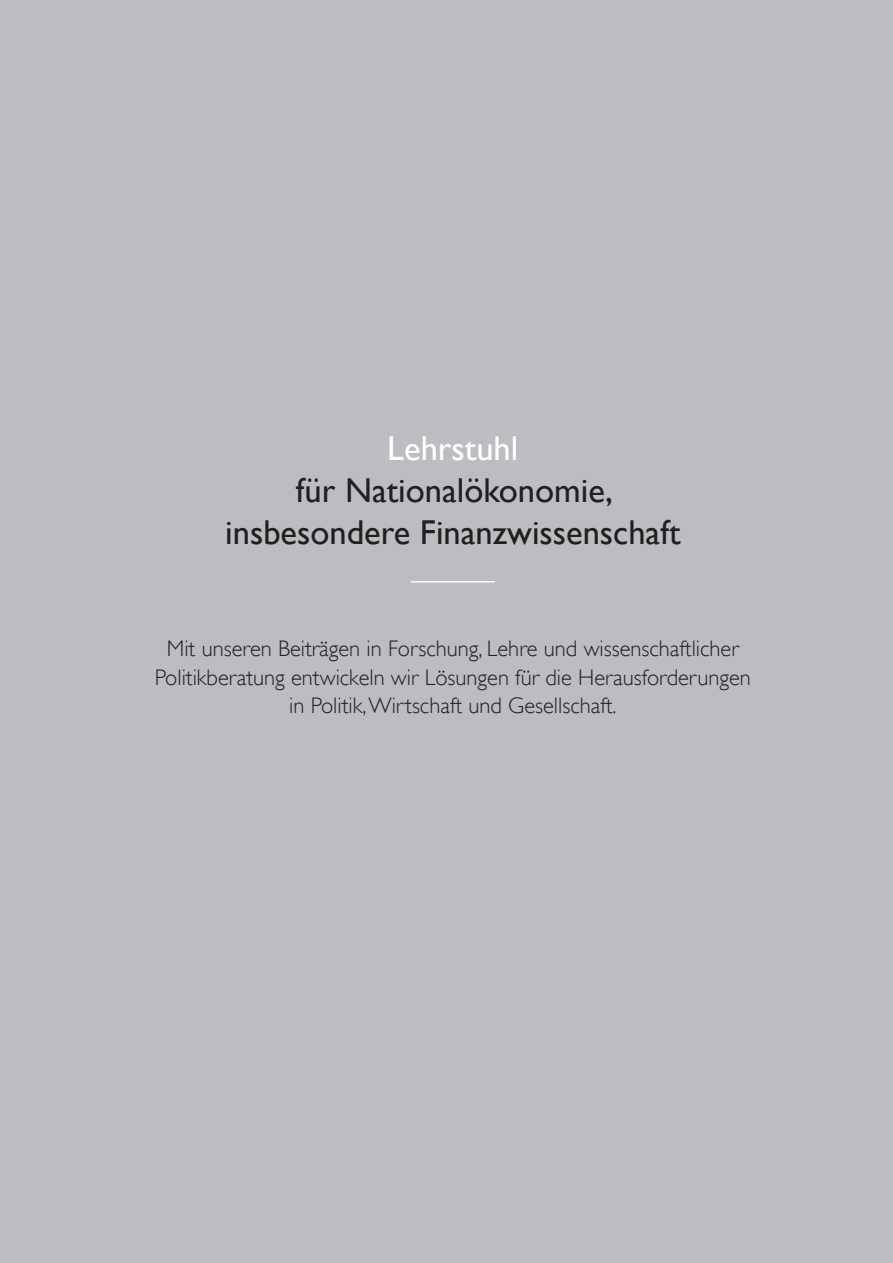
<style>
.page{position:relative;width:893px;height:1263px;background:#bcbdc0}
.page>*{position:absolute;margin:0;border:0;box-sizing:border-box;transform-origin:0 0}
.t1{font:34.5px/42px "Gill Sans";color:#231f20;text-align:center}
.t2{font:34.5px "Gill Sans";color:#fff}
.Zitat{font:300 22.5px "Gill Alt One";color:#231f20}
</style>
<div class="page">
<hr style="left:411px;top:581px;width:84px;height:1px;background:#fff">
<p class="t2" style="left:387px;top:428px;width:133px">Lehrstuhl</p>
<p class="t1" style="left:225px;top:470px;width:457px">für Nationalökonomie, insbesondere Finanzwissenschaft</p>
<p class="Zitat" style="left:167px;top:636px;width:573px">Mit unseren Beiträgen in Forschung, Lehre und wissenschaftlicher</p>
<p class="Zitat" style="left:155px;top:664px;width:597px">Politikberatung entwickeln wir Lösungen für die Herausforderungen</p>
<p class="Zitat" style="left:289px;top:693px;width:329px">in Politik, Wirtschaft und Gesellschaft.</p>
</div>
